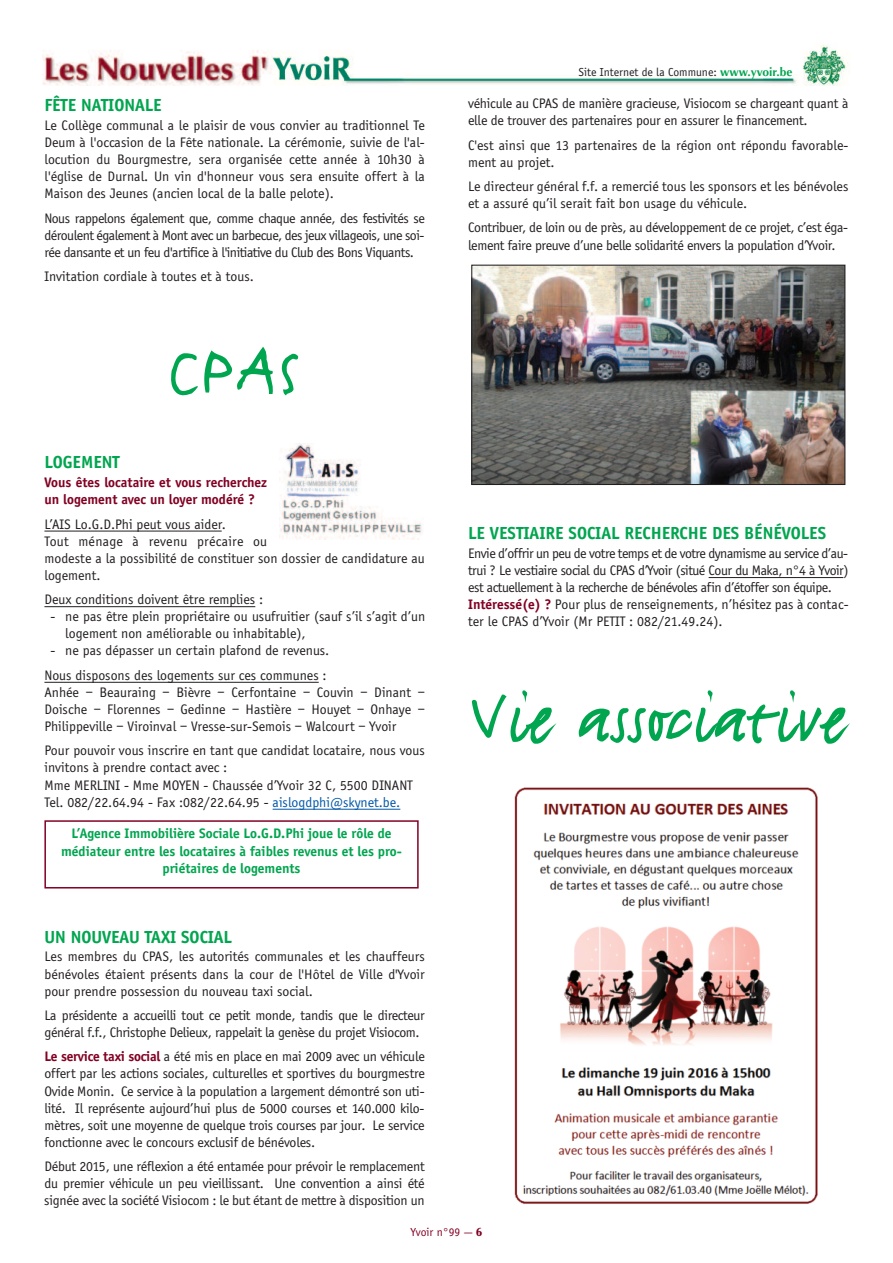
<style>
.page{position:relative;width:893px;height:1263px;background:#fff}
.page>*{position:absolute;margin:0;border:0;box-sizing:border-box;transform-origin:0 0}
.t1{font:600 82.5px "FF Justlefthand";color:#00a54f}
.t2{font:700 18px "Officina Sans";color:#00a54f}
.t3{font:14.25px/17.1px "Officina Sans";color:#231f20;text-align:justify}
.t4{font:14.25px/17.1px "Officina Sans";letter-spacing:-.035em;color:#231f20}
.t5{font:14.25px/17.1px "Officina Sans";letter-spacing:-.025em;color:#231f20}
.t6{font:700 14.25px/17.1px "Officina Sans";color:#00a54f;text-align:center}
.t7{font:700 14.25px/17.1px "Officina Sans";color:#820123}
.t8{font:12px "Officina Sans";color:#231f20}
.t9{font:12px "Officina Sans";color:#820123}
.s1{color:#0157a8}
.s2{font-weight:700;color:#820123}
.s3{font-family:"Optima";font-weight:700;color:#00a54f}
.s4{font-family:"Optima";font-weight:900}
</style>
<div class="page">
<img style="left:43px;top:45px;width:806px;height:40px">
<hr style="left:44px;top:531px;width:178px;height:1px;background:#231f20">
<hr style="left:44px;top:606px;width:211px;height:1px;background:#231f20">
<hr style="left:44px;top:682px;width:275px;height:1px;background:#231f20">
<hr style="left:273px;top:809px;width:127px;height:1px;background:#0157a8">
<hr style="left:709px;top:577px;width:134px;height:1px;background:#231f20">
<img style="left:280px;top:443px;width:143px;height:97px">
<div style="left:44px;top:820px;width:375px;height:68px;border:2px solid #820123"></div>
<img style="left:473px;top:267px;width:370px;height:216px">
<div style="left:471px;top:265px;width:374px;height:220px;border:1px solid #231f20"></div>
<img style="left:514px;top:787px;width:304px;height:417px">
<p class="t2" style="left:44px;top:94px;width:119px">FÊTE NATIONALE</p>
<p class="t3" style="left:44px;top:116px;width:382px">Le Collège communal a le plaisir de vous convier au traditionnel Te Deum à l'occasion de la Fête nationale. La cérémonie, suivie de l'al&shy;locution du Bourgmestre, sera organisée cette année à 10h30 à l'église de Durnal. Un vin d'honneur vous sera ensuite offert à la Maison des Jeunes (ancien local de la balle pelote).</p>
<p class="t3" style="left:44px;top:209px;width:382px">Nous rappelons également que, comme chaque année, des festivités se déroulent également à Mont avec un barbecue, des jeux villageois, une soi&shy;rée dansante et un feu d'artifice à l'initiative du Club des Bons Viquants.</p>
<p class="t3" style="left:44px;top:268px;width:211px">Invitation cordiale à toutes et à tous.</p>
<h1 class="t1" style="left:167px;top:316px;width:136px">CPAS</h1>
<p class="t2" style="left:44px;top:452px;width:77px">LOGEMENT</p>
<p class="t7" style="left:44px;top:474px;width:224px">Vous êtes locataire et vous recherchez un logement avec un loyer modéré ?</p>
<p class="t3" style="left:44px;top:515px;width:382px;text-align:left">L’AIS Lo.G.D.Phi peut vous aider.<br>Tout ménage à revenu précaire ou<br>modeste a la possibilité de constituer son dossier de candidature au logement.</p>
<p class="t3" style="left:44px;top:591px;width:220px">Deux conditions doivent être remplies :</p>
<p class="t3" style="left:65px;top:608px;width:361px;text-indent:-15px">- ne pas être plein propriétaire ou usufruitier (sauf s’il s’agit d’un logement non améliorable ou inhabitable),</p>
<p class="t3" style="left:44px;top:638px;width:286px;line-height:24.3px;text-align:center">- ne pas dépasser un certain plafond de revenus.<br>Nous disposons des logements sur ces communes :</p>
<p class="t3" style="left:44px;top:683px;width:382px">Anhée – Beauraing – Bièvre – Cerfontaine – Couvin – Dinant – Doische – Florennes – Gedinne – Hastière – Houyet – Onhaye – Philippeville – Viroinval – Vresse-sur-Semois – Walcourt – Yvoir</p>
<p class="t3" style="left:44px;top:742px;width:382px;text-align:left">Pour pouvoir vous inscrire en tant que candidat locataire, nous vous invitons à prendre contact avec :<br>Mme MERLINI - Mme MOYEN - Chaussée d’Yvoir 32 C, 5500 DINANT Tel. 082/22.64.94 - Fax :082/22.64.95 - <span class="s1">aislogdphi@skynet.be.</span></p>
<p class="t6" style="left:61px;top:825px;width:342px">L’Agence Immobilière Sociale Lo.G.D.Phi joue le rôle de médiateur entre les locataires à faibles revenus et les pro&shy;priétaires de logements</p>
<p class="t2" style="left:44px;top:926px;width:189px">UN NOUVEAU TAXI SOCIAL</p>
<p class="t3" style="left:44px;top:948px;width:382px">Les membres du CPAS, les autorités communales et les chauffeurs bénévoles étaient présents dans la cour de l'Hôtel de Ville d'Yvoir pour prendre possession du nouveau taxi social.</p>
<p class="t5" style="left:44px;top:1006px;width:382px">La présidente a accueilli tout ce petit monde, tandis que le directeur général f.f., Christophe Delieux, rappelait la genèse du projet Visiocom.</p>
<p class="t3" style="left:44px;top:1048px;width:382px"><span class="s2">Le service taxi social</span> a été mis en place en mai 2009 avec un véhicule offert par les actions sociales, culturelles et sportives du bourgmestre Ovide Monin. Ce service à la population a largement démontré son uti&shy;lité. Il représente aujourd’hui plus de 5000 courses et 140.000 kilo&shy;mètres, soit une moyenne de quelque trois courses par jour. Le service fonctionne avec le concours exclusif de bénévoles.</p>
<p class="t3" style="left:44px;top:1158px;width:382px">Début 2015, une réflexion a été entamée pour prévoir le remplacement du premier véhicule un peu vieillissant. Une convention a ainsi été signée avec la société Visiocom : le but étant de mettre à disposition un</p>
<p class="t8" style="left:578px;top:65px;width:215px">Site Internet de la Commune: <span class="s3">www.yvoir.be</span></p>
<p class="t3" style="left:468px;top:95px;width:382px">véhicule au CPAS de manière gracieuse, Visiocom se chargeant quant à elle de trouver des partenaires pour en assurer le financement.</p>
<p class="t3" style="left:468px;top:136px;width:382px">C'est ainsi que 13 partenaires de la région ont répondu favorable&shy;ment au projet.</p>
<p class="t3" style="left:468px;top:178px;width:382px">Le directeur général f.f. a remercié tous les sponsors et les bénévoles et a assuré qu’il serait fait bon usage du véhicule.</p>
<p class="t5" style="left:468px;top:219px;width:381px">Contribuer, de loin ou de près, au développement de ce projet, c’est éga&shy;lement faire preuve d’une belle solidarité envers la population d’Yvoir.</p>
<p class="t2" style="left:468px;top:522px;width:359px">LE VESTIAIRE SOCIAL RECHERCHE DES BÉNÉVOLES</p>
<p class="t4" style="left:468px;top:544px;width:382px">Envie d’offrir un peu de votre temps et de votre dynamisme au service d’au&shy;trui ? Le vestiaire social du CPAS d’Yvoir (situé Cour du Maka, n°4 à Yvoir) est actuellement à la recherche de bénévoles afin d’étoffer son équipe.<br><span class="s2">Intéressé(e) ?</span> Pour plus de renseignements, n’hésitez pas à contac&shy;ter le CPAS d’Yvoir (Mr PETIT : 082/21.49.24).</p>
<h1 class="t1" style="left:471px;top:662px;width:376px">Vie associative</h1>
<p class="t9" style="left:411px;top:1225px;width:73px">Yvoir n°99 — <span class="s4">6</span></p>
</div>
